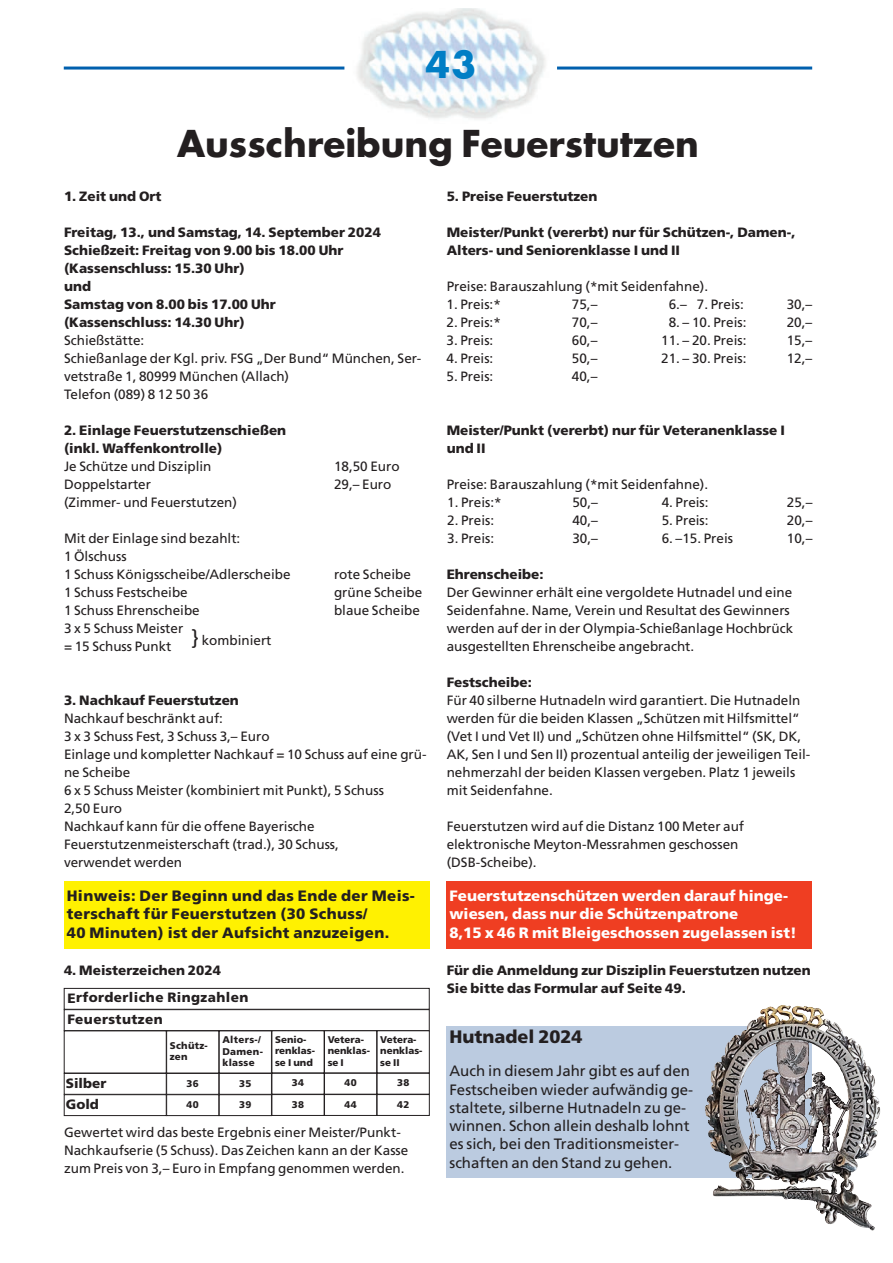
<style>
.page{position:relative;width:893px;height:1263px;background:#fff}
.page>*{position:absolute;margin:0;border:0;box-sizing:border-box;transform-origin:0 0}
.t1{font:700 36px "Futura LT";color:#231f20}
.t2{font:700 36px "Futura LT";color:#007ec5}
.t3{font:900 18px "Frutiger LT";color:#231f20}
.t4{font:15px/18.3px "Frutiger LT";color:#231f20}
.t5{font:900 15px/18.3px "Frutiger LT";color:#fff}
.t6{font:900 15px/18.3px "Frutiger LT";letter-spacing:.025em;color:#231f20}
.t7{font:13.5px/18px "Frutiger LT";color:#231f20}
.t8{font:900 13.5px/18px "Frutiger LT";color:#231f20}
.t9{font:900 13.5px/21.3px "Frutiger LT";letter-spacing:.03em;color:#231f20}
.t10{font:900 9.75px/11.7px "Frutiger LT";color:#231f20}
.t11{font:900 9.75px/11.7px "Frutiger LT";letter-spacing:.03em;color:#231f20}
.s1{font-size:21px}
</style>
<div class="page">
<img style="left:357px;top:9px;width:189px;height:110px">
<hr style="left:64px;top:67px;width:280px;height:3px;background:#0160ae">
<hr style="left:557px;top:67px;width:255px;height:3px;background:#0160ae">
<div style="left:64px;top:881px;width:365px;height:68px;background:#fff101"></div>
<div style="left:446px;top:881px;width:366px;height:68px;background:#ef3e22"></div>
<div style="left:64px;top:988px;width:365px;height:21px;border:1px solid #231f20"></div>
<div style="left:64px;top:1009px;width:365px;height:22px;border:1px solid #231f20"></div>
<div style="left:166px;top:1031px;width:53px;height:42px;border:1px solid #231f20"></div>
<div style="left:219px;top:1031px;width:53px;height:42px;border:1px solid #231f20"></div>
<div style="left:166px;top:1073px;width:53px;height:21px;border:1px solid #231f20"></div>
<div style="left:219px;top:1073px;width:53px;height:21px;border:1px solid #231f20"></div>
<div style="left:272px;top:1073px;width:52px;height:21px;border:1px solid #231f20"></div>
<div style="left:166px;top:1094px;width:53px;height:22px;border:1px solid #231f20"></div>
<div style="left:219px;top:1094px;width:53px;height:22px;border:1px solid #231f20"></div>
<div style="left:272px;top:1094px;width:52px;height:22px;border:1px solid #231f20"></div>
<div style="left:324px;top:1030px;width:53px;height:43px;border:1px solid #231f20"></div>
<div style="left:377px;top:1030px;width:52px;height:43px;border:1px solid #231f20"></div>
<div style="left:324px;top:1073px;width:53px;height:21px;border:1px solid #231f20"></div>
<div style="left:377px;top:1073px;width:52px;height:21px;border:1px solid #231f20"></div>
<div style="left:324px;top:1094px;width:53px;height:22px;border:1px solid #231f20"></div>
<div style="left:377px;top:1094px;width:52px;height:21px;border:1px solid #231f20"></div>
<div style="left:64px;top:1073px;width:102px;height:21px;border:1px solid #231f20"></div>
<div style="left:64px;top:1094px;width:102px;height:22px;border:1px solid #231f20"></div>
<svg style="left:446px;top:1026px;width:366px;height:152px;background:#aeb9c9"></svg>
<h1 class="t2" style="left:425px;top:48px;width:52px">43</h1>
<h1 class="t1" style="left:177px;top:128px;width:523px">Ausschreibung Feuerstutzen</h1>
<p class="t8" style="left:64px;top:187px;width:99px">1. Zeit und Ort</p>
<p class="t8" style="left:64px;top:223px;width:318px">Freitag, 13., und Samstag, 14. September 2024<br>Schießzeit: Freitag von 9.00 bis 18.00 Uhr (Kassenschluss: 15.30 Uhr)<br>und<br>Samstag von 8.00 bis 17.00 Uhr (Kassenschluss: 14.30 Uhr)</p>
<p class="t7" style="left:64px;top:331px;width:359px">Schießstätte:<br>Schießanlage der Kgl. priv. FSG „Der Bund“ München, Ser&shy;vetstraße 1, 80999 München (Allach)<br>Telefon (089) 8 12 50 36</p>
<p class="t8" style="left:64px;top:421px;width:224px">2. Einlage Feuerstutzenschießen (inkl. Waffenkontrolle)</p>
<p class="t7" style="left:64px;top:457px;width:149px">Je Schütze und Disziplin</p>
<p class="t7" style="left:334px;top:457px;width:67px">18,50 Euro</p>
<p class="t7" style="left:64px;top:475px;width:89px">Doppelstarter</p>
<p class="t7" style="left:334px;top:475px;width:59px">29,– Euro</p>
<p class="t7" style="left:64px;top:493px;width:175px">(Zimmer- und Feuerstutzen)</p>
<p class="t7" style="left:64px;top:529px;width:228px">Mit der Einlage sind bezahlt:<br>1 Ölschuss<br>1 Schuss Königsscheibe/Adlerscheibe</p>
<p class="t7" style="left:334px;top:565px;width:78px">rote Scheibe</p>
<p class="t7" style="left:64px;top:583px;width:125px">1 Schuss Festscheibe</p>
<p class="t7" style="left:334px;top:583px;width:90px">grüne Scheibe</p>
<p class="t7" style="left:64px;top:601px;width:137px">1 Schuss Ehrenscheibe</p>
<p class="t7" style="left:334px;top:601px;width:87px">blaue Scheibe</p>
<p class="t7" style="left:64px;top:619px;width:121px">3 x 5 Schuss Meister = 15 Schuss Punkt</p>
<p class="t7" style="left:192px;top:632px;width:81px"><span class="s1">}</span> kombiniert</p>
<p class="t8" style="left:64px;top:691px;width:176px">3. Nachkauf Feuerstutzen</p>
<p class="t7" style="left:64px;top:709px;width:364px">Nachkauf beschränkt auf:<br>3 x 3 Schuss Fest, 3 Schuss 3,– Euro<br>Einlage und kompletter Nachkauf = 10 Schuss auf eine grü&shy;ne Scheibe<br>6 x 5 Schuss Meister (kombiniert mit Punkt), 5 Schuss<br>2,50 Euro<br>Nachkauf kann für die offene Bayerische<br>Feuerstutzenmeisterschaft (trad.), 30 Schuss,<br>verwendet werden</p>
<p class="t8" style="left:447px;top:187px;width:152px">5. Preise Feuerstutzen</p>
<p class="t8" style="left:447px;top:223px;width:350px">Meister/Punkt (vererbt) nur für Schützen-, Damen-,<br>Alters- und Seniorenklasse I und II</p>
<p class="t7" style="left:447px;top:277px;width:263px">Preise: Barauszahlung (*mit Seidenfahne).</p>
<p class="t7" style="left:446px;top:295px;width:56px">1. Preis:*</p>
<p class="t7" style="left:572px;top:295px;width:27px">75,–</p>
<p class="t7" style="left:446px;top:313px;width:56px">2. Preis:*</p>
<p class="t7" style="left:572px;top:313px;width:27px">70,–</p>
<p class="t7" style="left:446px;top:331px;width:48px">3. Preis:</p>
<p class="t7" style="left:572px;top:331px;width:27px">60,–</p>
<p class="t7" style="left:446px;top:349px;width:48px">4. Preis:</p>
<p class="t7" style="left:572px;top:349px;width:27px">50,–</p>
<p class="t7" style="left:446px;top:367px;width:48px">5. Preis:</p>
<p class="t7" style="left:572px;top:367px;width:27px">40,–</p>
<p class="t7" style="left:669px;top:295px;width:77px">6.– 7. Preis:</p>
<p class="t7" style="left:787px;top:295px;width:27px">30,–</p>
<p class="t7" style="left:669px;top:313px;width:79px">8. – 10. Preis:</p>
<p class="t7" style="left:787px;top:313px;width:27px">20,–</p>
<p class="t7" style="left:661px;top:331px;width:87px">11. – 20. Preis:</p>
<p class="t7" style="left:787px;top:331px;width:27px">15,–</p>
<p class="t7" style="left:661px;top:349px;width:87px">21. – 30. Preis:</p>
<p class="t7" style="left:787px;top:349px;width:27px">12,–</p>
<p class="t8" style="left:447px;top:421px;width:340px">Meister/Punkt (vererbt) nur für Veteranenklasse I und II</p>
<p class="t7" style="left:447px;top:475px;width:263px">Preise: Barauszahlung (*mit Seidenfahne).</p>
<p class="t7" style="left:447px;top:493px;width:56px">1. Preis:*</p>
<p class="t7" style="left:572px;top:493px;width:27px">50,–</p>
<p class="t7" style="left:447px;top:511px;width:48px">2. Preis:</p>
<p class="t7" style="left:572px;top:511px;width:27px">40,–</p>
<p class="t7" style="left:447px;top:529px;width:48px">3. Preis:</p>
<p class="t7" style="left:572px;top:529px;width:27px">30,–</p>
<p class="t7" style="left:662px;top:493px;width:48px">4. Preis:</p>
<p class="t7" style="left:787px;top:493px;width:27px">25,–</p>
<p class="t7" style="left:662px;top:511px;width:48px">5. Preis:</p>
<p class="t7" style="left:787px;top:511px;width:27px">20,–</p>
<p class="t7" style="left:662px;top:529px;width:73px">6. –15. Preis</p>
<p class="t7" style="left:787px;top:529px;width:27px">10,–</p>
<p class="t8" style="left:447px;top:565px;width:98px">Ehrenscheibe:</p>
<p class="t7" style="left:447px;top:583px;width:348px">Der Gewinner erhält eine vergoldete Hutnadel und eine Seidenfahne. Name, Verein und Resultat des Gewinners werden auf der in der Olympia-Schießanlage Hochbrück ausgestellten Ehrenscheibe angebracht.</p>
<p class="t8" style="left:447px;top:673px;width:87px">Festscheibe:</p>
<p class="t7" style="left:447px;top:691px;width:365px">Für 40 silberne Hutnadeln wird garantiert. Die Hutnadeln werden für die beiden Klassen „Schützen mit Hilfsmittel“ (Vet I und Vet II) und „Schützen ohne Hilfsmittel“ (SK, DK, AK, Sen I und Sen II) prozentual anteilig der jeweiligen Teil&shy;nehmerzahl der beiden Klassen vergeben. Platz 1 jeweils mit Seidenfahne.</p>
<p class="t7" style="left:447px;top:817px;width:299px">Feuerstutzen wird auf die Distanz 100 Meter auf elektronische Meyton-Messrahmen geschossen (DSB-Scheibe).</p>
<p class="t6" style="left:67px;top:886px;width:350px">Hinweis: Der Beginn und das Ende der Meis&shy;terschaft für Feuerstutzen (30 Schuss/<br>40 Minuten) ist der Aufsicht anzuzeigen.</p>
<p class="t5" style="left:449px;top:886px;width:349px">Feuerstutzenschützen werden darauf hinge&shy;wiesen, dass nur die Schützenpatrone<br>8,15 x 46 R mit Bleigeschossen zugelassen ist!</p>
<p class="t8" style="left:64px;top:961px;width:158px">4. Meisterzeichen 2024</p>
<p class="t9" style="left:67px;top:987px;width:182px">Erforderliche Ringzahlen<br>Feuerstutzen</p>
<p class="t11" style="left:170px;top:1039px;width:40px">Schütz&shy;zen</p>
<p class="t11" style="left:222px;top:1034px;width:42px">Alters-/<br>Damen&shy;klasse</p>
<p class="t10" style="left:275px;top:1033px;width:41px">Senio&shy;renklas&shy;se I und</p>
<p class="t10" style="left:187px;top:1077px;width:14px">36</p>
<p class="t10" style="left:239px;top:1077px;width:14px">35</p>
<p class="t10" style="left:292px;top:1077px;width:14px">34</p>
<p class="t10" style="left:187px;top:1098px;width:14px">40</p>
<p class="t10" style="left:239px;top:1098px;width:14px">39</p>
<p class="t10" style="left:292px;top:1098px;width:14px">38</p>
<p class="t8" style="left:66px;top:1072px;width:42px;line-height:21.3px">Silber<br>Gold</p>
<p class="t10" style="left:328px;top:1033px;width:44px">Vetera&shy;nenklas&shy;se I</p>
<p class="t10" style="left:380px;top:1033px;width:44px">Vetera&shy;nenklas&shy;se II</p>
<p class="t10" style="left:344px;top:1077px;width:14px">40</p>
<p class="t10" style="left:397px;top:1077px;width:14px">38</p>
<p class="t10" style="left:344px;top:1098px;width:14px">44</p>
<p class="t10" style="left:397px;top:1098px;width:14px">42</p>
<p class="t7" style="left:64px;top:1123px;width:346px">Gewertet wird das beste Ergebnis einer Meister/Punkt-<br>Nachkaufserie (5 Schuss). Das Zeichen kann an der Kasse zum Preis von 3,– Euro in Empfang genommen werden.</p>
<p class="t8" style="left:447px;top:961px;width:366px">Für die Anmeldung zur Disziplin Feuerstutzen nutzen<br>Sie bitte das Formular auf Seite 49.</p>
<h2 class="t3" style="left:449px;top:1025px;width:134px">Hutnadel 2024</h2>
<p class="t4" style="left:449px;top:1062px;width:245px">Auch in diesem Jahr gibt es auf den Festscheiben wieder aufwändig ge&shy;staltete, silberne Hutnadeln zu ge&shy;winnen. Schon allein deshalb lohnt es sich, bei den Traditionsmeister&shy;schaften an den Stand zu gehen.</p>
</div>
